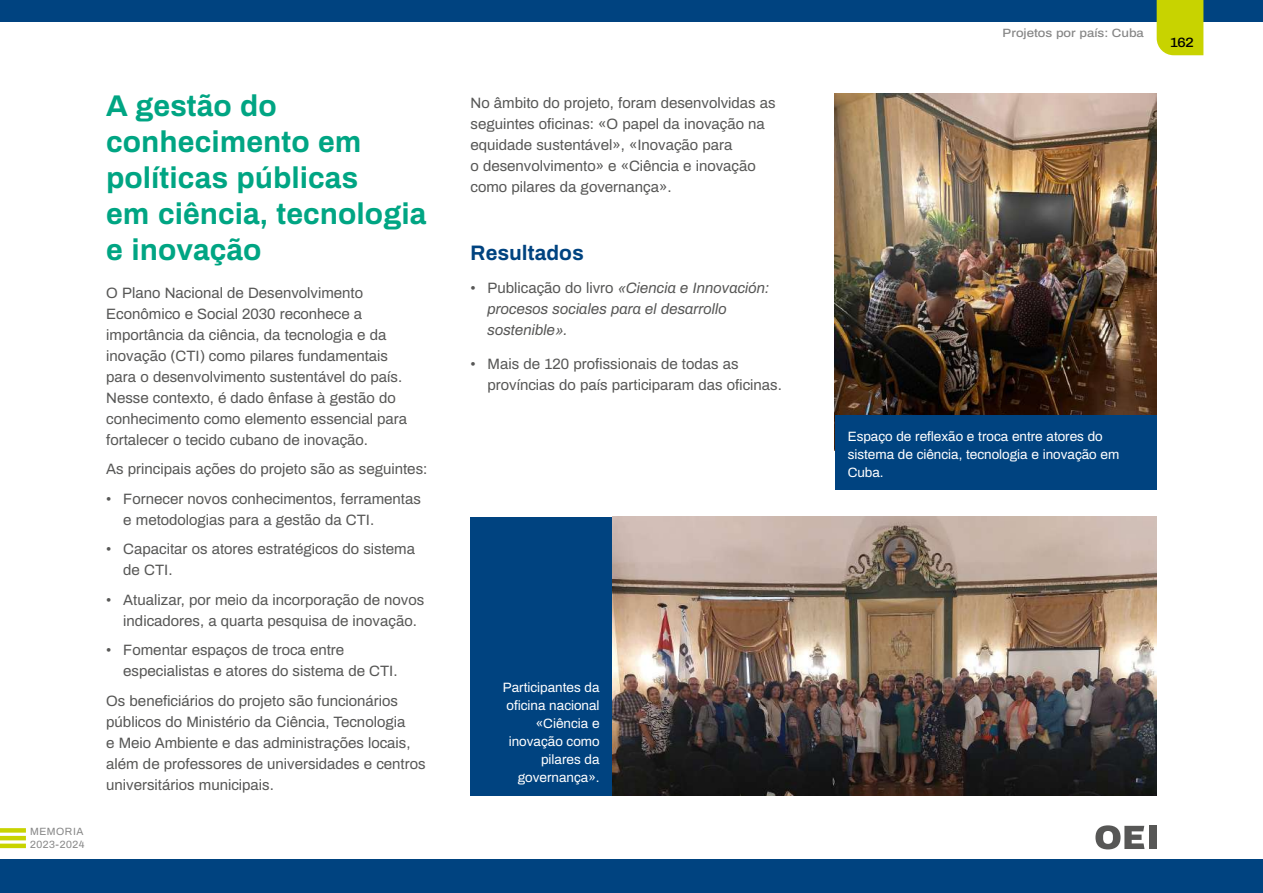
<style>
.page{position:relative;width:1263px;height:893px;background:#fff}
.page>*{position:absolute;margin:0;border:0;box-sizing:border-box;transform-origin:0 0}
.t1{font:700 30px/36px "Archivo";color:#00a583}
.t2{font:700 21px "Archivo";color:#004380}
.t3{font:15px/21px "Archivo";color:#575756}
.t4{font:italic 15px/21px "Archivo";color:#575756}
.t5{font:13.5px/18px "Archivo";color:#fff;text-align:right}
.t6{font:500 13.5px "Archivo";color:#000;scale:1.1 1}
.t7{font:500 12px "Archivo";color:#878787;scale:1.1 1}
.t8{font:10.5px/12.6px "Archivo";letter-spacing:.05em;color:#878787}
.s1{font-style:normal}
.s2{font-family:"Arial"}
</style>
<div class="page">
<div style="left:0;top:0;width:1263px;height:21px;background:#004380"></div>
<div style="left:0;top:859px;width:1263px;height:34px;background:#004380"></div>
<div style="left:1157px;top:0;width:46px;height:55px;background:#c8d300"></div>
<svg style="left:1095px;top:825px;width:49px;height:24px"></svg>
<div style="left:1149px;top:826px;width:8px;height:23px;background:#575756"></div>
<hr style="left:0;top:844px;width:26px;height:4px;background:#c8d300">
<hr style="left:0;top:836px;width:26px;height:4px;background:#c8d300">
<div style="left:0;top:828px;width:26px;height:5px;background:#c8d300"></div>
<img style="left:835px;top:94px;width:322px;height:321px">
<img style="left:612px;top:517px;width:545px;height:278px">
<div style="left:471px;top:517px;width:141px;height:278px;background:#004380"></div>
<div style="left:835px;top:415px;width:322px;height:74px;background:#004380"></div>
<p class="t8" style="left:30px;top:825px;width:56px">MEMORIA<br>2023-2024</p>
<h1 class="t1" style="left:106px;top:86px;width:322px">A gestão do conhecimento em políticas públicas<br>em ciência, tecnologia e inovação</h1>
<p class="t3" style="left:106px;top:281px;width:302px">O Plano Nacional de Desenvolvimento Econômico e Social 2030 reconhece a importância da ciência, da tecnologia e da inovação (CTI) como pilares fundamentais para o desenvolvimento sustentável do país.<br>Nesse contexto, é dado ênfase à gestão do conhecimento como elemento essencial para fortalecer o tecido cubano de inovação.</p>
<p class="t3" style="left:106px;top:458px;width:322px">As principais ações do projeto são as seguintes:</p>
<p class="t3" style="left:123px;top:487px;width:299px;text-indent:-17px">• Fornecer novos conhecimentos, ferramentas e metodologias para a gestão da CTI.</p>
<p class="t3" style="left:123px;top:538px;width:293px;text-indent:-17px">• Capacitar os atores estratégicos do sistema de CTI.</p>
<p class="t3" style="left:123px;top:588px;width:302px;text-indent:-17px">• Atualizar, por meio da incorporação de novos indicadores, a quarta pesquisa de inovação.</p>
<p class="t3" style="left:123px;top:639px;width:276px;text-indent:-17px">• Fomentar espaços de troca entre especialistas e atores do sistema de CTI.</p>
<p class="t3" style="left:106px;top:689px;width:321px">Os beneficiários do projeto são funcionários públicos do Ministério da Ciência, Tecnologia<br>e Meio Ambiente e das administrações locais, além de professores de universidades e centros universitários municipais.</p>
<p class="t3" style="left:471px;top:91px;width:307px">No âmbito do projeto, foram desenvolvidas as seguintes oficinas: «O papel da inovação na equidade sustentável», «Inovação para<br>o desenvolvimento» e «Ciência e inovação como pilares da governança».</p>
<h2 class="t2" style="left:471px;top:237px;width:115px">Resultados</h2>
<p class="t4" style="left:488px;top:277px;width:283px;text-indent:-17px"><span class="s1">• Publicação do livro</span> <span class="s2">«</span>Ciencia e Innovación: procesos sociales para el desarrollo sostenible<span class="s2">»</span>.</p>
<p class="t3" style="left:488px;top:352px;width:296px;text-indent:-17px">• Mais de 120 profissionais de todas as províncias do país participaram das oficinas.</p>
<p class="t5" style="left:503px;top:678px;width:98px">Participantes da oficina nacional «Ciência e inovação como pilares da governança».</p>
<p class="t7" style="left:1002px;top:24px;width:130px">Projetos por país: Cuba</p>
<p class="t6" style="left:1170px;top:32px;width:23px">162</p>
<p class="t5" style="left:848px;top:426px;width:273px;text-align:left">Espaço de reflexão e troca entre atores do sistema de ciência, tecnologia e inovação em<br>Cuba.</p>
</div>
